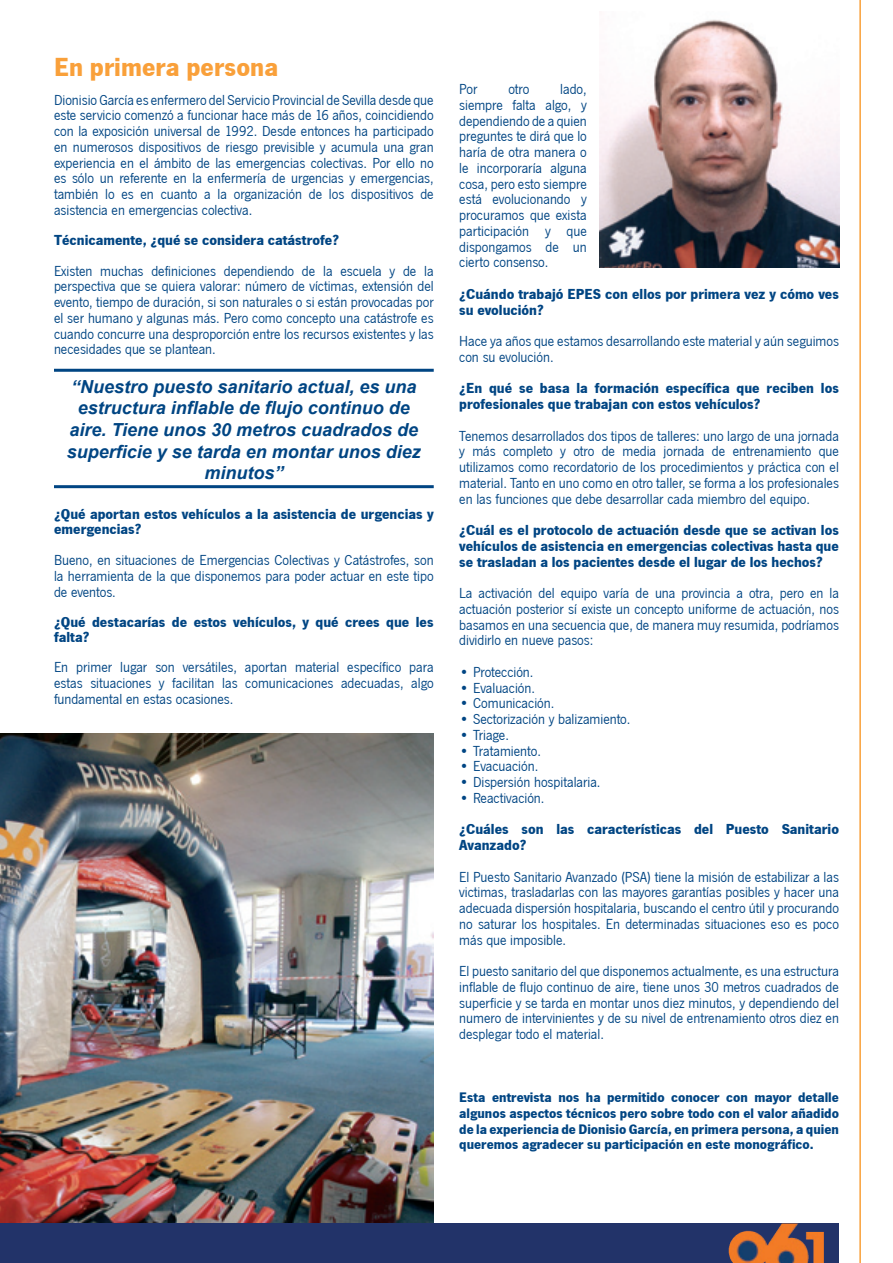
<style>
.page{position:relative;width:893px;height:1263px;background:#fff}
.page>*{position:absolute;margin:0;border:0;box-sizing:border-box;transform-origin:0 0}
.t1{font:27px "News Got T Bold";color:#f9a03a}
.Destacado{font:italic 700 18px/21.6px "Arial";color:#004583;text-align:center}
.t2{font:15px/15.8px "News Got T";color:#004583;text-align:justify}
.t3{font:15px/15.8px "News Got T Bold";color:#004583}
.t4{font:14.25px/15.8px "News Got T Bold";color:#004583;text-align:justify}
</style>
<div class="page">
<svg style="left:859px;top:0;width:2px;height:1263px;background:#fab76a"></svg>
<img style="left:600px;top:19px;width:239px;height:248px">
<img style="left:0;top:733px;width:434px;height:491px">
<div style="left:0;top:1224px;width:839px;height:39px;background:#223369"></div>
<img style="left:729px;top:1223px;width:95px;height:40px">
<hr style="left:54px;top:369px;width:380px;height:3px;background:#004583">
<hr style="left:54px;top:485px;width:380px;height:3px;background:#004583">
<p class="t1" style="left:54px;top:49px;width:226px">En primera persona</p>
<p class="t2" style="left:54px;top:91px;width:381px">Dionisio García es enfermero del Servicio Provincial de Sevilla desde que este servicio comenzó a funcionar hace más de 16 años, coincidiendo con la exposición universal de 1992. Desde entonces ha participado en numerosos dispositivos de riesgo previsible y acumula una gran experiencia en el ámbito de las emergencias colectivas. Por ello no es sólo un referente en la enfermería de urgencias y emergencias, también lo es en cuanto a la organización de los dispositivos de asistencia en emergencias colectiva.</p>
<p class="t3" style="left:54px;top:231px;width:287px">Técnicamente, ¿qué se considera catástrofe?</p>
<p class="t2" style="left:54px;top:262px;width:381px">Existen muchas definiciones dependiendo de la escuela y de la perspectiva que se quiera valorar: número de víctimas, extensión del evento, tiempo de duración, si son naturales o si están provocadas por el ser humano y algunas más. Pero como concepto una catástrofe es cuando concurre una desproporción entre los recursos existentes y las necesidades que se plantean.</p>
<p class="Destacado" style="left:67px;top:376px;width:356px">“Nuestro puesto sanitario actual, es una estructura inflable de flujo continuo de aire. Tiene unos 30 metros cuadrados de superficie y se tarda en montar unos diez minutos”</p>
<p class="t3" style="left:54px;top:506px;width:381px;line-height:15px">¿Qué aportan estos vehículos a la asistencia de urgencias y emergencias?</p>
<p class="t2" style="left:54px;top:552px;width:381px">Bueno, en situaciones de Emergencias Colectivas y Catástrofes, son la herramienta de la que disponemos para poder actuar en este tipo de eventos.</p>
<p class="t3" style="left:54px;top:613px;width:381px;line-height:15px">¿Qué destacarías de estos vehículos, y qué crees que les falta?</p>
<p class="t2" style="left:54px;top:659px;width:381px">En primer lugar son versátiles, aportan material específico para estas situaciones y facilitan las comunicaciones adecuadas, algo fundamental en estas ocasiones.</p>
<p class="t2" style="left:459px;top:80px;width:129px;text-indent:101px">lado, siempre falta algo, y dependiendo de a quien preguntes te dirá que lo haría de otra manera o le incorporaría alguna cosa, pero esto siempre está evolucionando y procuramos que exista participación y que dispongamos de un cierto consenso.</p>
<p class="t3" style="left:459px;top:285px;width:381px">¿Cuándo trabajó EPES con ellos por primera vez y cómo ves su evolución?</p>
<p class="t2" style="left:459px;top:332px;width:381px">Hace ya años que estamos desarrollando este material y aún seguimos con su evolución.</p>
<p class="t3" style="left:459px;top:380px;width:381px">¿En qué se basa la formación específica que reciben los profesionales que trabajan con estos vehículos?</p>
<p class="t2" style="left:459px;top:427px;width:381px">Tenemos desarrollados dos tipos de talleres: uno largo de una jornada y más completo y otro de media jornada de entrenamiento que utilizamos como recordatorio de los procedimientos y práctica con el material. Tanto en uno como en otro taller, se forma a los profesionales en las funciones que debe desarrollar cada miembro del equipo.</p>
<p class="t3" style="left:459px;top:521px;width:381px;text-align:justify">¿Cuál es el protocolo de actuación desde que se activan los vehículos de asistencia en emergencias colectivas hasta que se trasladan a los pacientes desde el lugar de los hechos?</p>
<p class="t2" style="left:459px;top:584px;width:381px">La activación del equipo varía de una provincia a otra, pero en la actuación posterior sí existe un concepto uniforme de actuación, nos basamos en una secuencia que, de manera muy resumida, podríamos dividirlo en nueve pasos:</p>
<p class="t2" style="left:459px;top:663px;width:76px">• Protección.</p>
<p class="t2" style="left:459px;top:679px;width:77px">• Evaluación.</p>
<p class="t2" style="left:459px;top:695px;width:97px">• Comunicación.</p>
<p class="t2" style="left:459px;top:710px;width:173px">• Sectorización y balizamiento.</p>
<p class="t2" style="left:459px;top:726px;width:51px">• Triage.</p>
<p class="t2" style="left:459px;top:742px;width:83px">• Tratamiento.</p>
<p class="t2" style="left:459px;top:758px;width:81px">• Evacuación.</p>
<p class="t2" style="left:459px;top:773px;width:143px">• Dispersión hospitalaria.</p>
<p class="t2" style="left:459px;top:789px;width:87px">• Reactivación.</p>
<p class="t3" style="left:459px;top:821px;width:381px">¿Cuáles son las características del Puesto Sanitario<br>Avanzado?</p>
<p class="t2" style="left:459px;top:868px;width:381px">El Puesto Sanitario Avanzado (PSA) tiene la misión de estabilizar a las victimas, trasladarlas con las mayores garantías posibles y hacer una adecuada dispersión hospitalaria, buscando el centro útil y procurando no saturar los hospitales. En determinadas situaciones eso es poco más que imposible.</p>
<p class="t2" style="left:459px;top:962px;width:381px">El puesto sanitario del que disponemos actualmente, es una estructura inflable de flujo continuo de aire, tiene unos 30 metros cuadrados de superficie y se tarda en montar unos diez minutos, y dependiendo del numero de intervinientes y de su nivel de entrenamiento otros diez en desplegar todo el material.</p>
<p class="t2" style="left:459px;top:80px;width:20px">Por</p>
<p class="t2" style="left:508px;top:80px;width:22px">otro</p>
<p class="t4" style="left:459px;top:1089px;width:381px">Esta entrevista nos ha permitido conocer con mayor detalle algunos aspectos técnicos pero sobre todo con el valor añadido de la experiencia de Dionisio García, en primera persona, a quien queremos agradecer su participación en este monográfico.</p>
</div>
